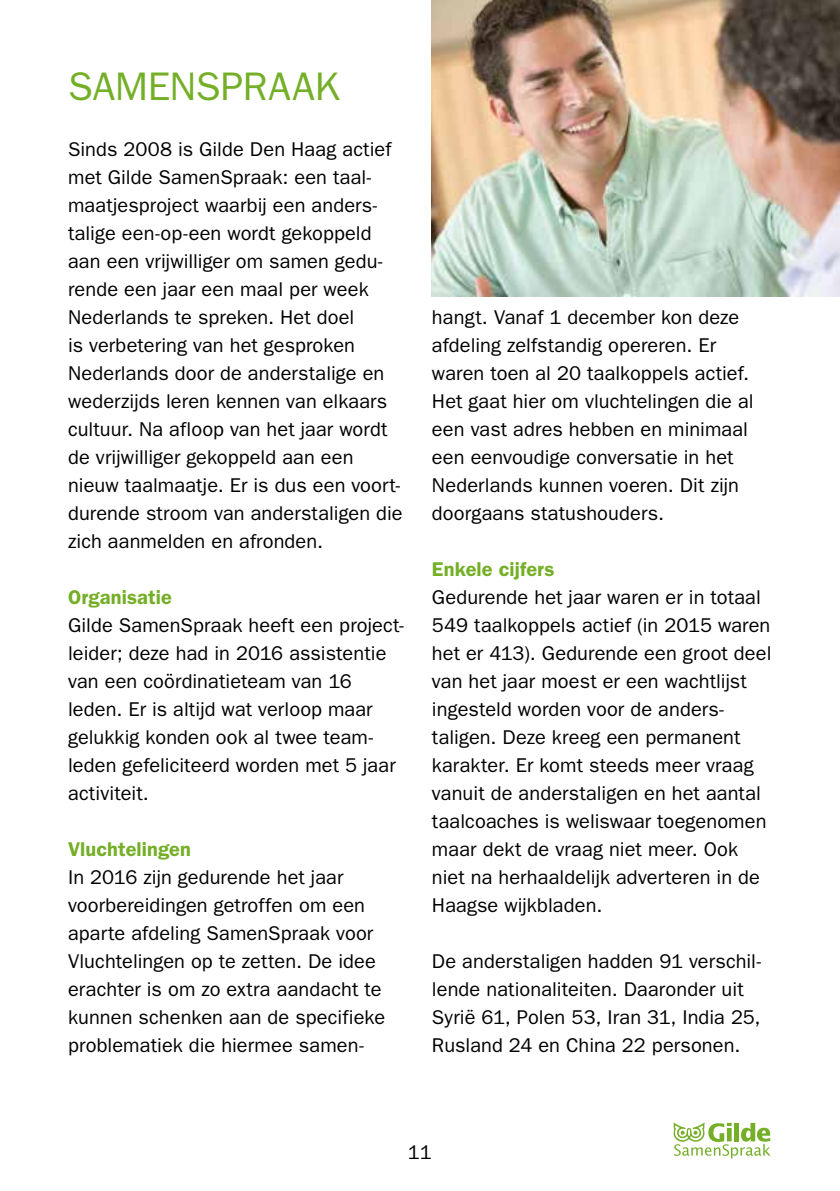
<style>
.page{position:relative;width:840px;height:1191px;background:#fff}
.page>*{position:absolute;margin:0;border:0;box-sizing:border-box;transform-origin:0 0}
.t1{font:40px "ITC Franklin Gothic Std";letter-spacing:-.005em;color:#74af27}
.t2{font:20px/28px "ITC Franklin Gothic Std";letter-spacing:.005em;color:#000}
.t3{font:600 20px "ITC Franklin Gothic Std";letter-spacing:.005em;color:#74af27}
</style>
<div class="page">
<svg style="left:673px;top:1122px;width:97px;height:36px"></svg>
<img style="left:431px;top:0;width:408px;height:296px">
<h1 class="t1" style="left:68px;top:63px;width:273px">SAMENSPRAAK</h1>
<p class="t2" style="left:68px;top:135px;width:336px">Sinds 2008 is Gilde Den Haag actief met Gilde SamenSpraak: een taal&shy;maatjesproject waarbij een anders&shy;talige een-op-een wordt gekoppeld aan een vrijwilliger om samen gedu&shy;rende een jaar een maal per week Nederlands te spreken. Het doel<br>is verbetering van het gesproken Nederlands door de anderstalige en wederzijds leren kennen van elkaars cultuur. Na afloop van het jaar wordt de vrijwilliger gekoppeld aan een nieuw taalmaatje. Er is dus een voort&shy;durende stroom van anderstaligen die zich aanmelden en afronden.</p>
<p class="t3" style="left:68px;top:585px;width:105px">Organisatie</p>
<p class="t2" style="left:68px;top:611px;width:337px">Gilde SamenSpraak heeft een project&shy;leider; deze had in 2016 assistentie van een coördinatieteam van 16 leden. Er is altijd wat verloop maar gelukkig konden ook al twee team&shy;leden gefeliciteerd worden met 5 jaar activiteit.</p>
<p class="t3" style="left:68px;top:837px;width:124px">Vluchtelingen</p>
<p class="t2" style="left:68px;top:863px;width:318px">In 2016 zijn gedurende het jaar voorbereidingen getroffen om een aparte afdeling SamenSpraak voor Vluchtelingen op te zetten. De idee erachter is om zo extra aandacht te kunnen schenken aan de specifieke problematiek die hiermee samen-</p>
<p class="t2" style="left:432px;top:303px;width:323px">hangt. Vanaf 1 december kon deze afdeling zelfstandig opereren. Er waren toen al 20 taalkoppels actief.<br>Het gaat hier om vluchtelingen die al een vast adres hebben en minimaal een eenvoudige conversatie in het Nederlands kunnen voeren. Dit zijn doorgaans statushouders.</p>
<p class="t3" style="left:432px;top:557px;width:124px">Enkele cijfers</p>
<p class="t2" style="left:432px;top:583px;width:341px">Gedurende het jaar waren er in totaal 549 taalkoppels actief (in 2015 waren het er 413). Gedurende een groot deel van het jaar moest er een wachtlijst ingesteld worden voor de anders&shy;taligen. Deze kreeg een permanent karakter. Er komt steeds meer vraag vanuit de anderstaligen en het aantal taalcoaches is weliswaar toegenomen maar dekt de vraag niet meer. Ook niet na herhaaldelijk adverteren in de Haagse wijkbladen.</p>
<p class="t2" style="left:432px;top:947px;width:330px">De anderstaligen hadden 91 verschil&shy;lende nationaliteiten. Daaronder uit Syrië 61, Polen 53, Iran 31, India 25, Rusland 24 en China 22 personen.</p>
<p class="t2" style="left:408px;top:1138px;width:25px">11</p>
</div>
